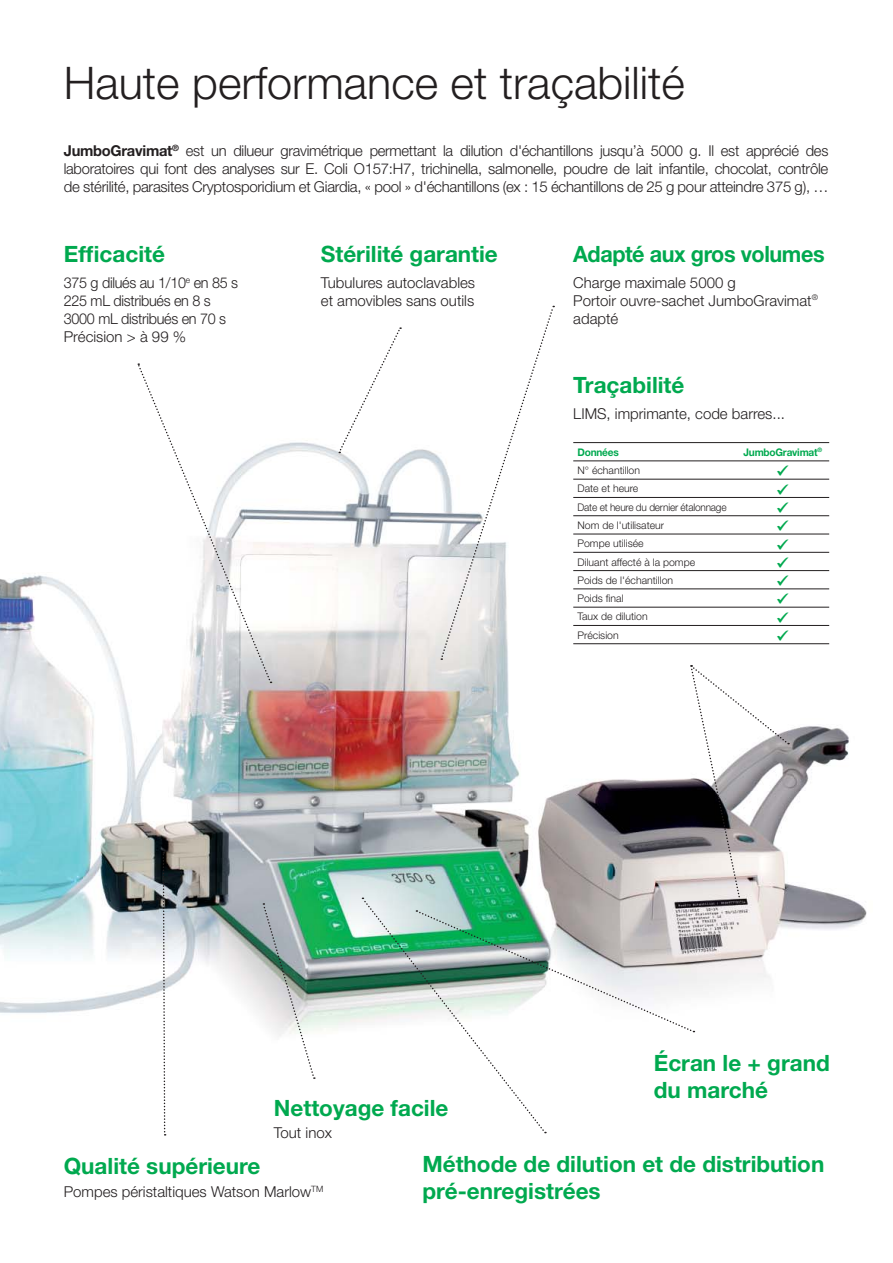
<style>
.page{position:relative;width:893px;height:1263px;background:#fff}
.page>*{position:absolute;margin:0;border:0;box-sizing:border-box;transform-origin:0 0}
.t1{font:300 45px "Helvetica Neue";color:#231f20}
.t2{font:700 22.5px/27px "Helvetica Neue";color:#00a94f}
.t3{font:700 22.5px "Helvetica Neue";letter-spacing:-.02em;color:#00a94f;scale:.96 1}
.t4{font:300 15px/18px "Helvetica Neue";color:#231f20}
.t5{font:300 15px/18px "Helvetica Neue";letter-spacing:-.02em;color:#231f20;scale:.96 1}
.t6{font:300 10.5px "Helvetica Neue";color:#231f20}
.t7{font:300 10.5px "Helvetica Neue";letter-spacing:-.02em;color:#231f20;scale:.96 1}
.t8{font:700 10.5px "Helvetica Neue";letter-spacing:-.02em;color:#00a94f;scale:.96 1}
.s1{font-weight:700}
</style>
<div class="page">
<img style="left:0;top:305px;width:867px;height:831px">
<hr style="left:573px;top:442px;width:256px;height:1px;background:#231f20">
<hr style="left:573px;top:461px;width:256px;height:1px;background:#231f20">
<hr style="left:573px;top:479px;width:256px;height:1px;background:#231f20">
<hr style="left:573px;top:497px;width:256px;height:1px;background:#231f20">
<hr style="left:573px;top:515px;width:256px;height:1px;background:#231f20">
<hr style="left:573px;top:534px;width:256px;height:1px;background:#231f20">
<hr style="left:573px;top:552px;width:256px;height:1px;background:#231f20">
<hr style="left:573px;top:570px;width:256px;height:1px;background:#231f20">
<hr style="left:573px;top:589px;width:256px;height:1px;background:#231f20">
<hr style="left:573px;top:607px;width:256px;height:1px;background:#231f20">
<hr style="left:573px;top:625px;width:256px;height:1px;background:#231f20">
<hr style="left:573px;top:643px;width:256px;height:1px;background:#231f20">
<svg style="left:137px;top:363px;width:135px;height:320px"></svg>
<svg style="left:262px;top:903px;width:53px;height:176px"></svg>
<svg style="left:162px;top:852px;width:4px;height:283px"></svg>
<svg style="left:339px;top:306px;width:450px;height:827px"></svg>
<h1 class="t1" style="left:64px;top:67px;width:623px">Haute performance et traçabilité</h1>
<p class="t4" style="left:64px;top:143px;width:766px;text-align:justify"><span class="s1">JumboGravimat</span><sup>®</sup> est un dilueur gravimétrique permettant la dilution d'échantillons jusqu’à 5000 g. Il est apprécié des laboratoires qui font des analyses sur E. Coli O157:H7, trichinella, salmonelle, poudre de lait infantile, chocolat, contrôle de stérilité, parasites Cryptosporidium et Giardia, « pool » d'échantillons (ex : 15 échantillons de 25 g pour atteindre 375 g), …</p>
<h2 class="t2" style="left:64px;top:242px;width:103px">Efficacité</h2>
<p class="t5" style="left:64px;top:275px;width:183px">375 g dilués au 1/10<sup>e</sup> en 85 s<br>225 mL distribués en 8 s<br>3000 mL distribués en 70 s<br>Précision &gt; à 99 %</p>
<h2 class="t2" style="left:321px;top:242px;width:179px">Stérilité garantie</h2>
<p class="t4" style="left:321px;top:275px;width:156px">Tubulures autoclavables et amovibles sans outils</p>
<h2 class="t3" style="left:573px;top:246px;width:263px">Adapté aux gros volumes</h2>
<p class="t4" style="left:573px;top:275px;width:246px">Charge maximale 5000 g<br>Portoir ouvre-sachet JumboGravimat<sup>® </sup>adapté</p>
<h2 class="t2" style="left:573px;top:373px;width:113px">Traçabilité</h2>
<p class="t4" style="left:573px;top:406px;width:213px">LIMS, imprimante, code barres...</p>
<p class="t8" style="left:577px;top:448px;width:45px">Données</p>
<p class="t8" style="left:743px;top:448px;width:84px">JumboGravimat<sup>®</sup></p>
<p class="t6" style="left:577px;top:467px;width:64px">N° échantillon</p>
<p class="t6" style="left:577px;top:485px;width:62px">Date et heure</p>
<p class="t7" style="left:577px;top:503px;width:157px">Date et heure du dernier étalonnage</p>
<p class="t6" style="left:577px;top:521px;width:88px">Nom de l'utilisateur</p>
<p class="t6" style="left:577px;top:540px;width:68px">Pompe utilisée</p>
<p class="t6" style="left:577px;top:558px;width:119px">Diluant affecté à la pompe</p>
<p class="t6" style="left:577px;top:576px;width:97px">Poids de l'échantillon</p>
<p class="t6" style="left:577px;top:595px;width:48px">Poids final</p>
<p class="t6" style="left:577px;top:613px;width:72px">Taux de dilution</p>
<p class="t6" style="left:577px;top:631px;width:43px">Précision</p>
<h2 class="t2" style="left:274px;top:1096px;width:176px">Nettoyage facile</h2>
<p class="t4" style="left:274px;top:1125px;width:60px">Tout inox</p>
<h2 class="t2" style="left:654px;top:1052px;width:177px">Écran le + grand du marché</h2>
<h2 class="t2" style="left:64px;top:1155px;width:198px">Qualité supérieure</h2>
<p class="t4" style="left:64px;top:1184px;width:261px">Pompes péristaltiques Watson Marlow<sup>TM</sup></p>
<h2 class="t2" style="left:422px;top:1153px;width:403px">Méthode de dilution et de distribution pré-enregistrées</h2>
</div>
